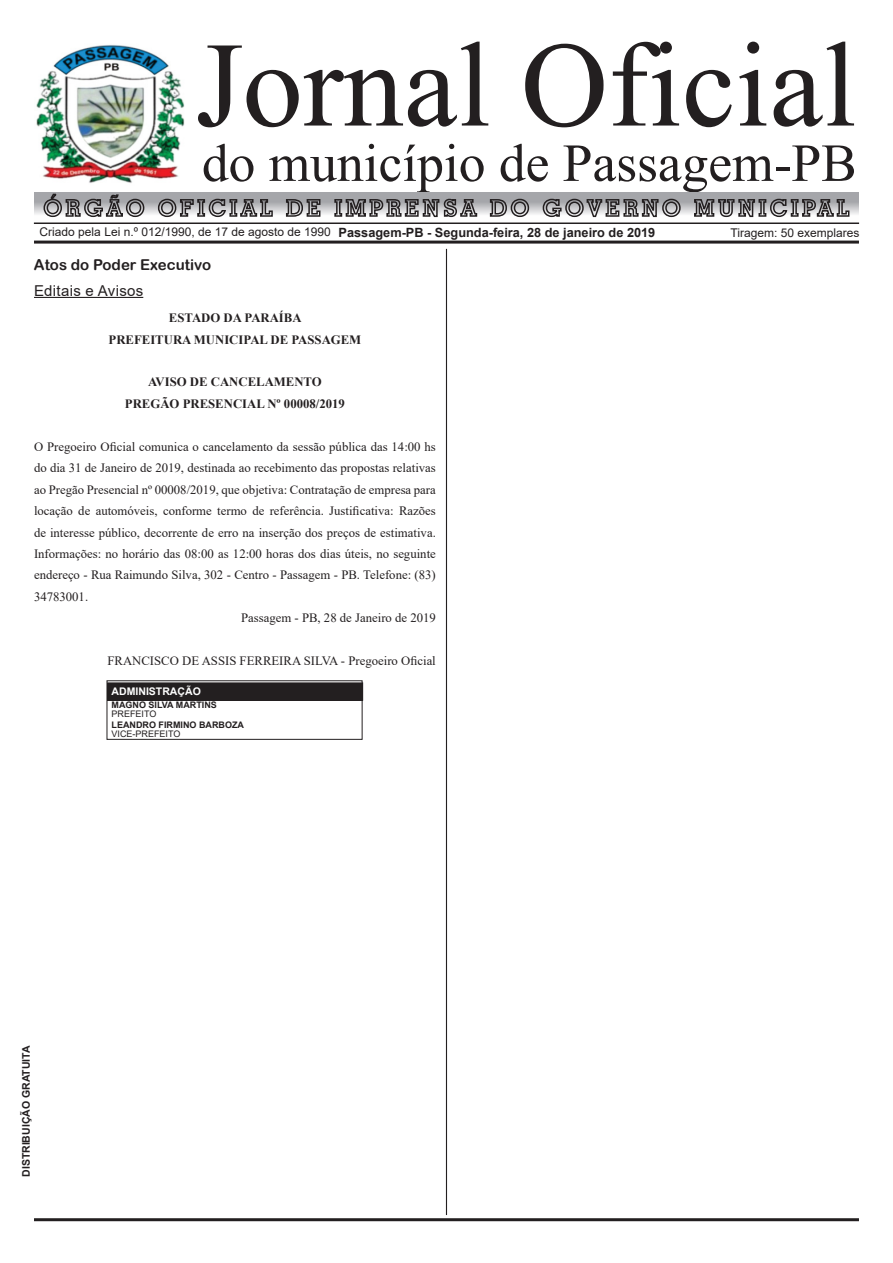
<style>
.page{position:relative;width:893px;height:1263px;background:#fff}
.page>*{position:absolute;margin:0;border:0;box-sizing:border-box;transform-origin:0 0}
.t1{font:156.15px "Kokila";color:#231f20}
.t2{font:69.15px "Kokila";color:#231f20}
.t3{font:15px "Arial Rounded MT Bold";color:#231f20}
.t4{font:15px "Arial";letter-spacing:.02em;color:#231f20}
.t5{font:12.75px/21.5px "Times New Roman";color:#231f20;text-align:justify}
.t6{font:700 12.75px "Times New Roman";color:#231f20}
.t7{font:700 12.75px "Arial";color:#231f20}
.t8{font:12px "Arial";color:#231f20}
.t9{font:700 10.5px "Arial";color:#231f20}
.t10{font:700 10.5px "Arial";color:#fff}
.t11{font:700 9px "Arial";color:#231f20}
.t12{font:9px "Arial";color:#231f20}
</style>
<div class="page">
<img style="left:36px;top:45px;width:149px;height:138px">
<hr style="left:34px;top:1218px;width:825px;height:3px;background:#231f20">
<hr style="left:446px;top:249px;width:1px;height:966px;background:#231f20">
<hr style="left:34px;top:241px;width:825px;height:3px;background:#231f20">
<svg style="left:34px;top:192px;width:825px;height:22px;background:#adaeb2"></svg>
<svg style="left:43px;top:193px;width:102px;height:25px;background:#929294"></svg>
<svg style="left:157px;top:198px;width:117px;height:20px;background:#949394"></svg>
<svg style="left:285px;top:198px;width:36px;height:19px"></svg>
<svg style="left:334px;top:194px;width:144px;height:24px;background:#8e8d8f"></svg>
<svg style="left:489px;top:198px;width:41px;height:20px"></svg>
<svg style="left:542px;top:198px;width:140px;height:20px;background:#919092"></svg>
<svg style="left:693px;top:194px;width:157px;height:24px;background:#929193"></svg>
<hr style="left:34px;top:222px;width:825px;height:2px;background:#231f20">
<hr style="left:34px;top:297px;width:109px;height:1px;background:#231f20">
<div style="left:108px;top:683px;width:255px;height:17px;background:#231f20"></div>
<div style="left:107px;top:682px;width:256px;height:19px;border:1px solid #231f20"></div>
<div style="left:107px;top:680px;width:255px;height:60px;border:1px solid #231f20"></div>
<p class="t1" style="left:195px;top:-8px;width:662px">Jornal Oficial</p>
<p class="t2" style="left:202px;top:122px;width:656px">do município de Passagem-PB</p>
<p class="t8" style="left:40px;top:223px;width:293px">Criado pela Lei n.º 012/1990, de 17 de agosto de 1990</p>
<p class="t7" style="left:339px;top:224px;width:318px">Passagem-PB - Segunda-feira, 28 de janeiro de 2019</p>
<p class="t8" style="left:730px;top:224px;width:130px">Tiragem: 50 exemplares</p>
<p class="t3" style="left:34px;top:255px;width:179px">Atos do Poder Executivo</p>
<p class="t4" style="left:34px;top:280px;width:111px">Editais e Avisos</p>
<p class="t6" style="left:169px;top:309px;width:134px">ESTADO DA PARAÍBA</p>
<p class="t6" style="left:109px;top:330px;width:254px">PREFEITURA MUNICIPAL DE PASSAGEM</p>
<p class="t6" style="left:148px;top:373px;width:175px">AVISO DE CANCELAMENTO</p>
<p class="t6" style="left:125px;top:394px;width:221px">PREGÃO PRESENCIAL Nº 00008/2019</p>
<p class="t5" style="left:34px;top:435px;width:403px">O Pregoeiro Oficial comunica o cancelamento da sessão pública das 14:00 hs do dia 31 de Janeiro de 2019, destinada ao recebimento das propostas relativas ao Pregão Presencial nº 00008/2019, que objetiva: Contratação de empresa para locação de automóveis, conforme termo de referência. Justificativa: Razões de interesse público, decorrente de erro na inserção dos preços de estimativa.<br>Informações: no horário das 08:00 as 12:00 horas dos dias úteis, no seguinte endereço - Rua Raimundo Silva, 302 - Centro - Passagem - PB. Telefone: (83)<br>34783001.</p>
<p class="t5" style="left:241px;top:607px;width:196px">Passagem - PB, 28 de Janeiro de 2019</p>
<p class="t5" style="left:107px;top:650px;width:330px">FRANCISCO DE ASSIS FERREIRA SILVA - Pregoeiro Oficial</p>
<p class="t10" style="left:112px;top:684px;width:91px">ADMINISTRAÇÃO</p>
<p class="t11" style="left:112px;top:699px;width:107px">MAGNO SILVA MARTINS</p>
<p class="t12" style="left:112px;top:708px;width:46px">PREFEITO</p>
<p class="t11" style="left:112px;top:718px;width:134px">LEANDRO FIRMINO BARBOZA</p>
<p class="t12" style="left:112px;top:727px;width:70px">VICE-PREFEITO</p>
<p class="t9" style="left:19px;top:1177px;width:133px;rotate:-90deg">DISTRIBUIÇÃO GRATUITA</p>
</div>
